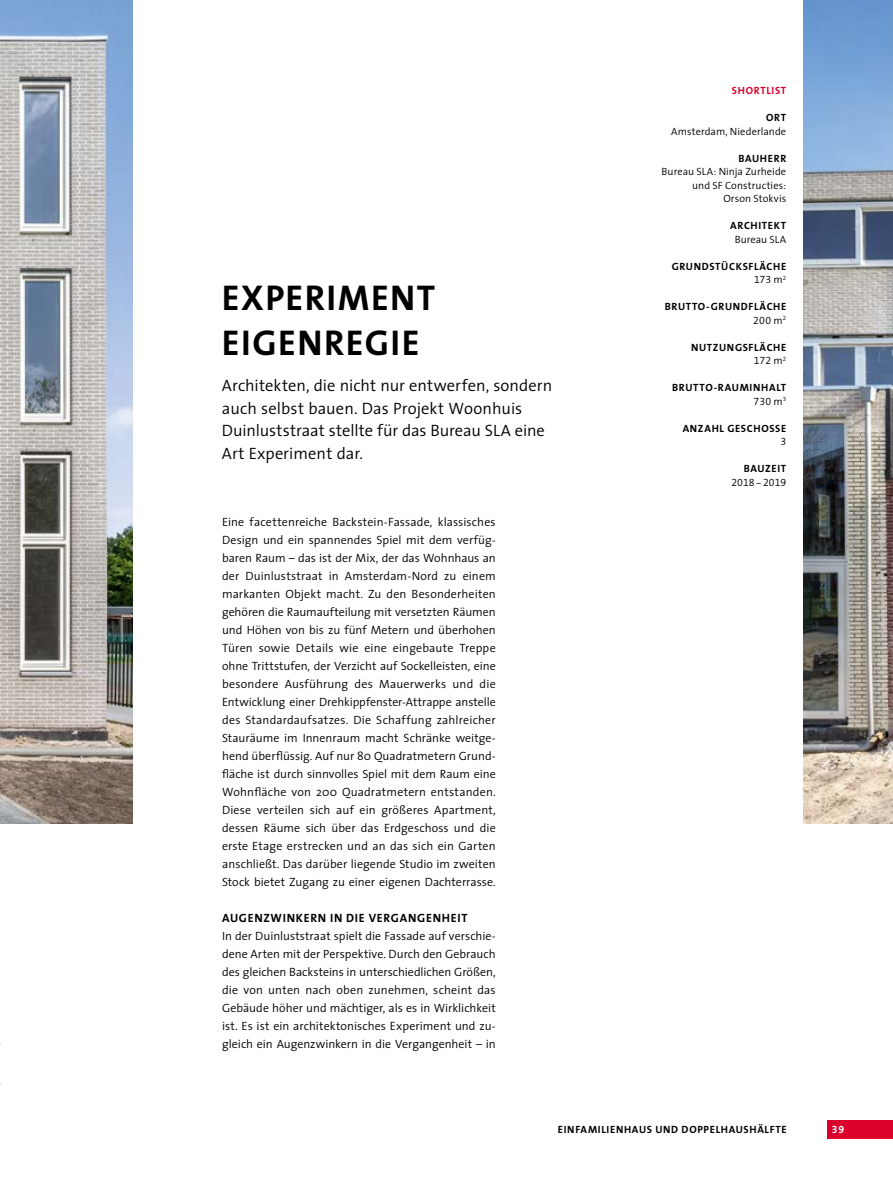
<style>
.page{position:relative;width:893px;height:1191px;background:#fff}
.page>*{position:absolute;margin:0;border:0;box-sizing:border-box;transform-origin:0 0}
.t1{font:700 36px/45px "The Sans";letter-spacing:.04em;color:#000}
.t2{font:300 16.5px/22.5px "The Sans";color:#000}
.t3{font:300 12px/18px "The Sans";color:#000;text-align:justify}
.t4{font:700 12px "The Sans";letter-spacing:.06em;color:#000}
.t5{font:700 10.5px "The Sans";letter-spacing:.065em;color:#000}
.t6{font:300 10.5px/13.5px "The Sans";letter-spacing:.005em;color:#000;text-align:right}
.t7{font:10.5px "The Sans Semi Light Expert";letter-spacing:.005em;color:#000}
.t8{font:700 10.5px "The Sans";letter-spacing:.065em;color:#db002b}
.t9{font:10.5px "The Sans Bold Expert";color:#fff}
.s1{font-family:"The Sans";font-weight:300}
</style>
<div class="page">
<div style="left:828px;top:1120px;width:65px;height:18px;background:#db002b"></div>
<img style="left:0;top:0;width:132px;height:823px">
<img style="left:803px;top:0;width:90px;height:823px">
<h1 class="t1" style="left:222px;top:274px;width:215px">EXPERIMENT<br>EIGENREGIE</h1>
<h2 class="t2" style="left:222px;top:374px;width:332px">Architekten, die nicht nur entwerfen, sondern auch selbst bauen. Das Projekt Woonhuis Duinluststraat stellte für das Bureau SLA eine Art Experiment dar.</h2>
<p class="t3" style="left:222px;top:513px;width:275px">Eine facettenreiche Backstein-Fassade, klassisches Design und ein spannendes Spiel mit dem verfüg&shy;baren Raum – das ist der Mix, der das Wohnhaus an der Duinluststraat in Amsterdam-Nord zu einem markanten Objekt macht. Zu den Besonderheiten gehören die Raumaufteilung mit versetzten Räumen und Höhen von bis zu fünf Metern und überhohen Türen sowie Details wie eine eingebaute Treppe ohne Trittstufen, der Verzicht auf Sockelleisten, eine besondere Ausführung des Mauerwerks und die Entwicklung einer Drehkippfenster-Attrappe anstelle des Standardaufsatzes. Die Schaffung zahlreicher Stauräume im Innenraum macht Schränke weitge&shy;hend überflüssig. Auf nur 80 Quadratmetern Grund&shy;fläche ist durch sinnvolles Spiel mit dem Raum eine Wohnfläche von 200 Quadratmetern entstanden.<br>Diese verteilen sich auf ein größeres Apartment, dessen Räume sich über das Erdgeschoss und die erste Etage erstrecken und an das sich ein Garten anschließt. Das darüber liegende Studio im zweiten Stock bietet Zugang zu einer eigenen Dachterrasse.</p>
<p class="t4" style="left:222px;top:908px;width:247px">AUGENZWINKERN IN DIE VERGANGENHEIT</p>
<p class="t3" style="left:222px;top:927px;width:275px">In der Duinluststraat spielt die Fassade auf verschie&shy;dene Arten mit der Perspektive. Durch den Gebrauch des gleichen Backsteins in unterschiedlichen Größen, die von unten nach oben zunehmen, scheint das Gebäude höher und mächtiger, als es in Wirklichkeit ist. Es ist ein architektonisches Experiment und zu&shy;gleich ein Augenzwinkern in die Vergangenheit – in</p>
<p class="t8" style="left:732px;top:82px;width:56px">SHORTLIST</p>
<p class="t5" style="left:766px;top:109px;width:22px">ORT</p>
<p class="t6" style="left:671px;top:124px;width:117px">Amsterdam, Niederlande</p>
<p class="t5" style="left:738px;top:149px;width:49px">BAUHERR</p>
<p class="t6" style="left:662px;top:164px;width:126px">Bureau SLA: Ninja Zurheide und SF Constructies:<br>Orson Stokvis</p>
<p class="t5" style="left:730px;top:217px;width:58px">ARCHITEKT</p>
<p class="t6" style="left:735px;top:232px;width:53px">Bureau SLA</p>
<p class="t5" style="left:672px;top:257px;width:116px">GRUNDSTÜCKSFLÄCHE</p>
<p class="t7" style="left:754px;top:271px;width:34px">173 <span class="s1">m</span><sup>2</sup></p>
<p class="t5" style="left:665px;top:298px;width:123px">BRUTTO-GRUNDFLÄCHE</p>
<p class="t7" style="left:753px;top:311px;width:35px">200 <span class="s1">m</span><sup>2</sup></p>
<p class="t5" style="left:691px;top:338px;width:97px">NUTZUNGSFLÄCHE</p>
<p class="t7" style="left:754px;top:352px;width:34px">172 <span class="s1">m</span><sup>2</sup></p>
<p class="t5" style="left:672px;top:379px;width:116px">BRUTTO-RAUMINHALT</p>
<p class="t7" style="left:754px;top:392px;width:34px">730 <span class="s1">m</span><sup>3</sup></p>
<p class="t5" style="left:683px;top:419px;width:105px">ANZAHL GESCHOSSE</p>
<p class="t7" style="left:780px;top:433px;width:7px">3</p>
<p class="t5" style="left:744px;top:460px;width:44px">BAUZEIT</p>
<p class="t7" style="left:731px;top:473px;width:56px">2018-2019</p>
<p class="t5" style="left:558px;top:1120px;width:230px">EINFAMILIENHAUS UND DOPPELHAUSHÄLFTE</p>
<p class="t9" style="left:832px;top:1120px;width:14px">39</p>
</div>
